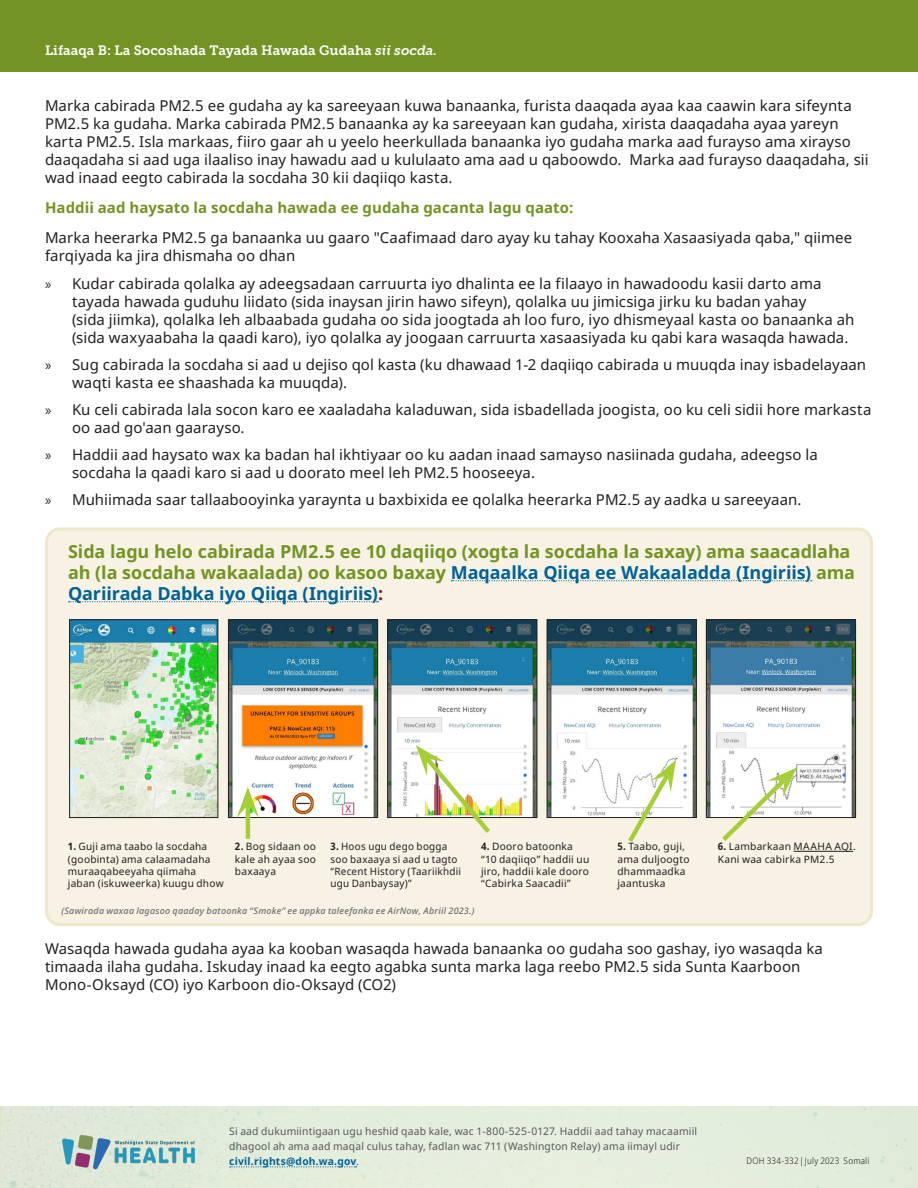
<style>
.page{position:relative;width:918px;height:1188px;background:#fff}
.page>*{position:absolute;margin:0;border:0;box-sizing:border-box;transform-origin:0 0}
.t1{font:700 18px/21px "Noto Sans";letter-spacing:-.005em;color:#739425}
.t2{font:15px/18px "Noto Sans";letter-spacing:.005em;color:#231f20}
.t3{font:700 15px "Noto Sans";color:#739425}
.t4{font:13.5px "Museo Slab 700";color:#fff}
.t5{font:10.5px/15px "Noto Sans";letter-spacing:.02em;color:#57585a}
.t6{font:10.2px/12.3px "Noto Sans";letter-spacing:.02em;color:#231f20}
.t7{font:italic 500 9px "Noto Sans";letter-spacing:.025em;color:#6c6d70}
.t8{font:300 semi-condensed 9px "Noto Sans";letter-spacing:.025em;color:#231f20}
.s1{font-style:italic}
.s2{font-family:"Myriad Pro"}
.s3{color:#016298}
.s4{color:#88181b}
.s5{font-weight:700;font-stretch:semi-condensed}
.s6{font-weight:700;color:#016298}
.s7{font-family:"Avenir";font-weight:400;font-stretch:normal}
</style>
<div class="page">
<div style="left:0;top:0;width:918px;height:72px;background:#739425"></div>
<div style="left:0;top:1107px;width:918px;height:81px;background:#e4eddc"></div>
<img style="left:59px;top:1131px;width:139px;height:41px">
<svg style="left:230px;top:1166px;width:127px;height:1px"></svg>
<div style="left:46px;top:529px;width:826px;height:396px;background:#f7f2e4;border-radius:13px"></div>
<div style="left:45px;top:527px;width:828px;height:399px;border:3px solid #efe7cb;border-radius:13px"></div>
<img style="left:71px;top:621px;width:145px;height:195px">
<div style="left:69px;top:619px;width:149px;height:199px;border:1px solid #231f20"></div>
<img style="left:230px;top:621px;width:146px;height:195px">
<div style="left:228px;top:619px;width:150px;height:199px;border:1px solid #231f20"></div>
<img style="left:389px;top:621px;width:146px;height:195px">
<div style="left:387px;top:619px;width:150px;height:199px;border:1px solid #231f20"></div>
<img style="left:549px;top:621px;width:146px;height:195px">
<div style="left:547px;top:619px;width:150px;height:199px;border:1px solid #231f20"></div>
<img style="left:708px;top:621px;width:146px;height:195px">
<div style="left:706px;top:619px;width:150px;height:199px;border:1px solid #231f20"></div>
<hr style="left:794px;top:851px;width:59px;height:1px;background:#231f20">
<hr style="left:246px;top:805px;width:4px;height:34px;background:#a6ce39">
<svg style="left:237px;top:787px;width:22px;height:31px"></svg>
<svg style="left:416px;top:745px;width:79px;height:88px"></svg>
<svg style="left:624px;top:760px;width:52px;height:82px"></svg>
<svg style="left:717px;top:767px;width:80px;height:74px"></svg>
<svg style="left:451px;top:580px;width:361px;height:1px"></svg>
<svg style="left:69px;top:601px;width:310px;height:1px"></svg>
<p class="t4" style="left:45px;top:42px;width:394px">Lifaaqa B: La Socoshada Tayada Hawada Gudaha <span class="s1">sii socda.</span></p>
<p class="t2" style="left:45px;top:96px;width:825px">Marka cabirada PM2.5 ee gudaha ay ka sareeyaan kuwa banaanka, furista daaqada ayaa kaa caawin kara sifeynta PM2.5 ka gudaha. Marka cabirada PM2.5 banaanka ay ka sareeyaan kan gudaha, xirista daaqadaha ayaa yareyn karta PM2.5. Isla markaas, fiiro gaar ah u yeelo heerkullada banaanka iyo gudaha marka aad furayso ama xirayso daaqadaha si aad uga ilaaliso inay hawadu aad u kululaato ama aad u qaboowdo. Marka aad furayso daaqadaha, sii wad inaad eegto cabirada la socdaha 30 kii daqiiqo kasta.</p>
<p class="t3" style="left:45px;top:199px;width:530px">Haddii aad haysato la socdaha hawada ee gudaha gacanta lagu qaato:</p>
<p class="t2" style="left:45px;top:228px;width:809px">Marka heerarka PM2.5 ga banaanka uu gaaro "Caafimaad daro ayay ku tahay Kooxaha Xasaasiyada qaba," qiimee farqiyada ka jira dhismaha oo dhan</p>
<p class="t2" style="left:72px;top:275px;width:784px;text-indent:-27px"><span class="s2">»</span> Kudar cabirada qolalka ay adeegsadaan carruurta iyo dhalinta ee la filaayo in hawadoodu kasii darto ama tayada hawada guduhu liidato (sida inaysan jirin hawo sifeyn), qolalka uu jimicsiga jirku ku badan yahay<br>(sida jiimka), qolalka leh albaabada gudaha oo sida joogtada ah loo furo, iyo dhismeyaal kasta oo banaanka ah (sida waxyaabaha la qaadi karo), iyo qolalka ay joogaan carruurta xasaasiyada ku qabi kara wasaqda hawada.</p>
<p class="t2" style="left:72px;top:356px;width:796px;text-indent:-27px"><span class="s2">»</span> Sug cabirada la socdaha si aad u dejiso qol kasta (ku dhawaad 1-2 daqiiqo cabirada u muuqda inay isbadelayaan waqti kasta ee shaashada ka muuqda).</p>
<p class="t2" style="left:72px;top:401px;width:801px;text-indent:-27px"><span class="s2">»</span> Ku celi cabirada lala socon karo ee xaaladaha kaladuwan, sida isbadellada joogista, oo ku celi sidii hore markasta oo aad go'aan gaarayso.</p>
<p class="t2" style="left:72px;top:446px;width:747px;text-indent:-27px"><span class="s2">»</span> Haddii aad haysato wax ka badan hal ikhtiyaar oo ku aadan inaad samayso nasiinada gudaha, adeegso la socdaha la qaadi karo si aad u doorato meel leh PM2.5 hooseeya.</p>
<p class="t2" style="left:45px;top:491px;width:758px"><span class="s2">»</span> Muhiimada saar tallaabooyinka yaraynta u baxbixida ee qolalka heerarka PM2.5 ay aadka u sareeyaan.</p>
<p class="t1" style="left:68px;top:542px;width:789px">Sida lagu helo cabirada PM2.5 ee 10 daqiiqo (xogta la socdaha la saxay) ama saacadlaha ah (la socdaha wakaalada) oo kasoo baxay <span class="s3">Maqaalka Qiiqa ee Wakaaladda (Ingiriis)</span> ama<br><span class="s3">Qariirada Dabka iyo Qiiqa (Ingiriis)</span><span class="s4">:</span></p>
<p class="t6" style="left:68px;top:841px;width:157px"><span class="s5">1.</span> Guji ama taabo la socdaha (goobinta) ama calaamadaha muraaqabeeyaha qiimaha jaban (iskuweerka) kuugu dhow</p>
<p class="t6" style="left:235px;top:841px;width:83px;text-align:justify"><span class="s5">2.</span> Bog sidaan oo kale ah ayaa soo baxaaya</p>
<p class="t6" style="left:330px;top:841px;width:132px"><span class="s5">3.</span> Hoos ugu dego bogga soo baxaaya si aad u tagto “Recent History (Taariikhdii ugu Danbaysay)”</p>
<p class="t6" style="left:481px;top:841px;width:110px"><span class="s5">4.</span> Dooro batoonka “10 daqiiqo” haddii uu jiro, haddii kale dooro “Cabirka Saacadii”</p>
<p class="t6" style="left:617px;top:841px;width:74px"><span class="s5">5.</span> Taabo, guji, ama duljoogto dhammaadka jaantuska</p>
<p class="t6" style="left:718px;top:841px;width:140px"><span class="s5">6.</span> Lambarkaan MAAHA AQI.<br>Kani waa cabirka PM2.5</p>
<p class="t7" style="left:61px;top:904px;width:415px">(Sawirada waxaa lagasoo qaaday batoonka “Smoke” ee appka taleefanka ee AirNow, Abriil 2023.)</p>
<p class="t2" style="left:45px;top:940px;width:779px">Wasaqda hawada gudaha ayaa ka kooban wasaqda hawada banaanka oo gudaha soo gashay, iyo wasaqda ka timaada ilaha gudaha. Iskuday inaad ka eegto agabka sunta marka laga reebo PM2.5 sida Sunta Kaarboon<br>Mono-Oksayd (CO) iyo Karboon dio-Oksayd (CO2)</p>
<p class="t5" style="left:229px;top:1124px;width:470px">Si aad dukumiintigaan ugu heshid qaab kale, wac 1-800-525-0127. Haddii aad tahay macaamiil dhagool ah ama aad maqal culus tahay, fadlan wac 711 (Washington Relay) ama iimayl udir <span class="s6">civil.rights@doh.wa.gov</span>.</p>
<p class="t8" style="left:746px;top:1154px;width:124px">DOH 334-332 <span class="s7">|</span> July 2023 Somali</p>
</div>
